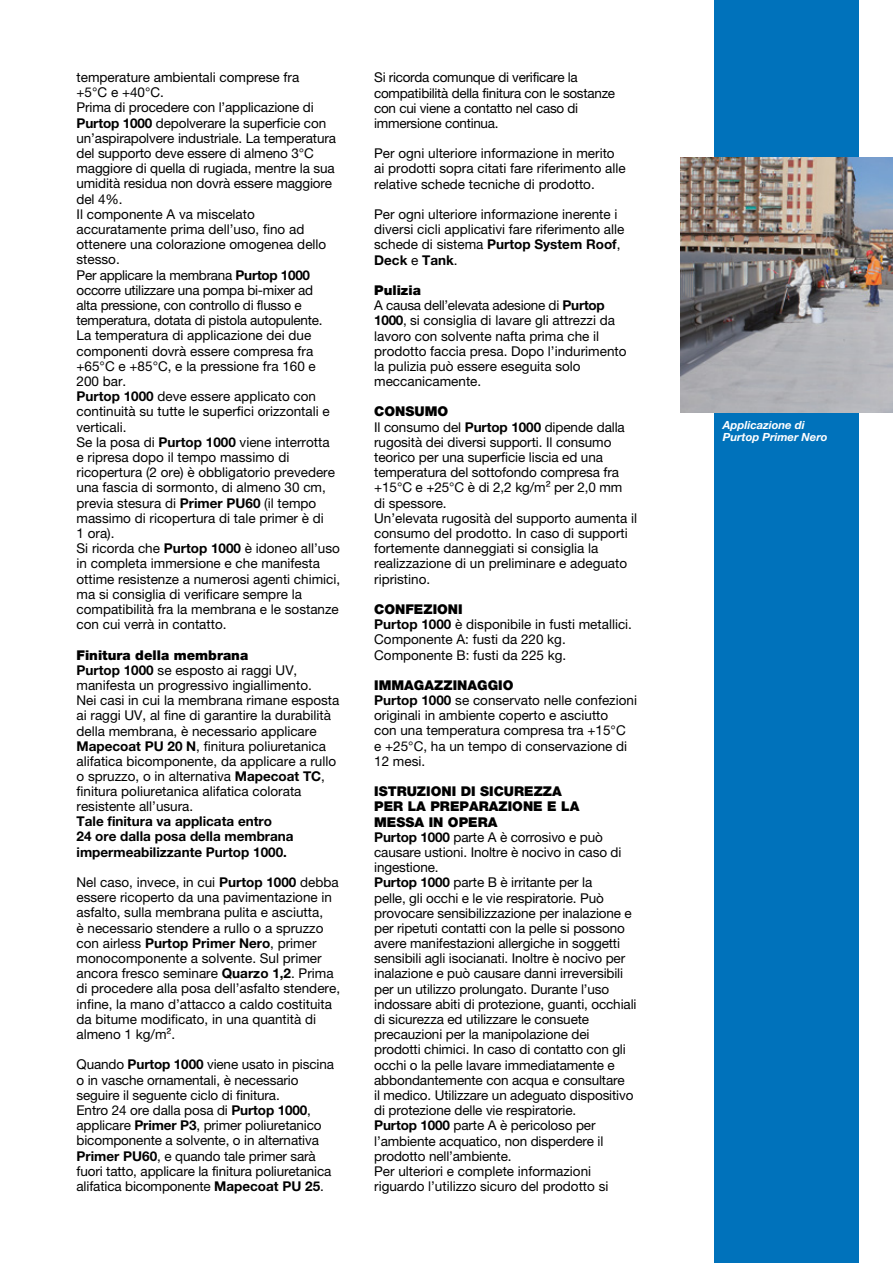
<style>
.page{position:relative;width:893px;height:1263px;background:#fff}
.page>*{position:absolute;margin:0;border:0;box-sizing:border-box;transform-origin:0 0}
.t1{font:13.5px/15.1px "Helvetica Neue LTW1 G";color:#000}
.t2{font:13.5px/15.1px "Helvetica Neue LTW1 G";letter-spacing:-.02em;color:#000}
.t3{font:700 13.5px/15.1px "Helvetica Neue LTW1 G";color:#000}
.t4{font:italic 700 11.25px/12px "Helvetica Neue LTW1 G";color:#fff}
.s1{font-weight:700}
.s2{font-weight:900}
</style>
<div class="page">
<div style="left:714px;top:0;width:145px;height:1263px;background:#0072bb"></div>
<img style="left:680px;top:157px;width:213px;height:255px">
<p class="t1" style="left:77px;top:69px;width:265px">temperature ambientali comprese fra<br>+5°C e +40°C.<br>Prima di procedere con l’applicazione di <span class="s1">Purtop 1000</span> depolverare la superficie con un’aspirapolvere industriale. La temperatura del supporto deve essere di almeno 3°C maggiore di quella di rugiada, mentre la sua umidità residua non dovrà essere maggiore del 4%.<br>Il componente A va miscelato accuratamente prima dell’uso, fino ad ottenere una colorazione omogenea dello stesso.<br>Per applicare la membrana <span class="s1">Purtop 1000 </span>occorre utilizzare una pompa bi-mixer ad<br>alta pressione, con controllo di flusso e temperatura, dotata di pistola autopulente.<br>La temperatura di applicazione dei due componenti dovrà essere compresa fra +65°C e +85°C, e la pressione fra 160 e 200 bar.<br><span class="s1">Purtop 1000</span> deve essere applicato con continuità su tutte le superfici orizzontali e verticali.<br>Se la posa di <span class="s1">Purtop 1000</span> viene interrotta e ripresa dopo il tempo massimo di ricopertura (2 ore) è obbligatorio prevedere una fascia di sormonto, di almeno 30 cm, previa stesura di <span class="s1">Primer PU60</span> (il tempo massimo di ricopertura di tale primer è di<br>1 ora).<br>Si ricorda che <span class="s1">Purtop 1000</span> è idoneo all’uso in completa immersione e che manifesta ottime resistenze a numerosi agenti chimici, ma si consiglia di verificare sempre la compatibilità fra la membrana e le sostanze con cui verrà in contatto.</p>
<p class="t1" style="left:77px;top:647px;width:264px"><span class="s2">Finitura della membrana<br></span><span class="s1">Purtop 1000</span> se esposto ai raggi UV, manifesta un progressivo ingiallimento.<br>Nei casi in cui la membrana rimane esposta ai raggi UV, al fine di garantire la durabilità della membrana, è necessario applicare <span class="s1">Mapecoat PU 20 N</span>, finitura poliuretanica alifatica bicomponente, da applicare a rullo o spruzzo, o in alternativa <span class="s1">Mapecoat TC</span>, finitura poliuretanica alifatica colorata resistente all’usura.</p>
<p class="t3" style="left:77px;top:814px;width:219px">Tale finitura va applicata entro<br>24 ore dalla posa della membrana impermeabilizzante Purtop 1000.</p>
<p class="t1" style="left:77px;top:874px;width:265px">Nel caso, invece, in cui <span class="s1">Purtop 1000</span> debba essere ricoperto da una pavimentazione in asfalto, sulla membrana pulita e asciutta,<br>è necessario stendere a rullo o a spruzzo con airless <span class="s1">Purtop Primer Nero</span>, primer monocomponente a solvente. Sul primer ancora fresco seminare <span class="s1">Quarzo 1,2</span>. Prima di procedere alla posa dell’asfalto stendere, infine, la mano d’attacco a caldo costituita da bitume modificato, in una quantità di almeno 1 kg/m².</p>
<p class="t1" style="left:77px;top:1057px;width:259px">Quando <span class="s1">Purtop 1000</span> viene usato in piscina o in vasche ornamentali, è necessario seguire il seguente ciclo di finitura.<br>Entro 24 ore dalla posa di <span class="s1">Purtop 1000</span>, applicare <span class="s1">Primer P3</span>, primer poliuretanico bicomponente a solvente, o in alternativa <span class="s1">Primer PU60</span>, e quando tale primer sarà fuori tatto, applicare la finitura poliuretanica alifatica bicomponente <span class="s1">Mapecoat PU 25</span>.</p>
<p class="t2" style="left:374px;top:70px;width:242px">Si ricorda comunque di verificare la compatibilità della finitura con le sostanze con cui viene a contatto nel caso di immersione continua.</p>
<p class="t1" style="left:374px;top:146px;width:253px">Per ogni ulteriore informazione in merito ai prodotti sopra citati fare riferimento alle relative schede tecniche di prodotto.</p>
<p class="t1" style="left:374px;top:207px;width:252px">Per ogni ulteriore informazione inerente i diversi cicli applicativi fare riferimento alle schede di sistema <span class="s1">Purtop System Roof</span>, <span class="s1">Deck</span> e <span class="s1">Tank</span>.</p>
<p class="t1" style="left:374px;top:282px;width:254px"><span class="s2">Pulizia<br></span>A causa dell’elevata adesione di <span class="s1">Purtop<br>1000</span>, si consiglia di lavare gli attrezzi da lavoro con solvente nafta prima che il prodotto faccia presa. Dopo l’indurimento la pulizia può essere eseguita solo meccanicamente.</p>
<p class="t1" style="left:374px;top:404px;width:264px"><span class="s2">CONSUMO<br></span>Il consumo del <span class="s1">Purtop 1000</span> dipende dalla rugosità dei diversi supporti. Il consumo teorico per una superficie liscia ed una temperatura del sottofondo compresa fra +15°C e +25°C è di 2,2 kg/m² per 2,0 mm<br>di spessore.<br>Un’elevata rugosità del supporto aumenta il consumo del prodotto. In caso di supporti fortemente danneggiati si consiglia la realizzazione di un preliminare e adeguato ripristino.</p>
<p class="t1" style="left:374px;top:601px;width:259px"><span class="s2">CONFEZIONI<br></span><span class="s1">Purtop 1000</span> è disponibile in fusti metallici.<br>Componente A: fusti da 220 kg.<br>Componente B: fusti da 225 kg.</p>
<p class="t1" style="left:374px;top:677px;width:264px"><span class="s2">IMMAGAZZINAGGIO<br></span><span class="s1">Purtop 1000</span> se conservato nelle confezioni originali in ambiente coperto e asciutto<br>con una temperatura compresa tra +15°C<br>e +25°C, ha un tempo di conservazione di<br>12 mesi.</p>
<p class="t1" style="left:374px;top:784px;width:264px"><span class="s2">ISTRUZIONI DI SICUREZZA<br>PER LA PREPARAZIONE E LA<br>MESSA IN OPERA<br></span><span class="s1">Purtop 1000</span> parte A è corrosivo e può causare ustioni. Inoltre è nocivo in caso di ingestione.<br><span class="s1">Purtop 1000</span> parte B è irritante per la<br>pelle, gli occhi e le vie respiratorie. Può provocare sensibilizzazione per inalazione e per ripetuti contatti con la pelle si possono avere manifestazioni allergiche in soggetti sensibili agli isocianati. Inoltre è nocivo per inalazione e può causare danni irreversibili per un utilizzo prolungato. Durante l’uso indossare abiti di protezione, guanti, occhiali di sicurezza ed utilizzare le consuete precauzioni per la manipolazione dei prodotti chimici. In caso di contatto con gli occhi o la pelle lavare immediatamente e abbondantemente con acqua e consultare<br>il medico. Utilizzare un adeguato dispositivo di protezione delle vie respiratorie.<br><span class="s1">Purtop 1000</span> parte A è pericoloso per l’ambiente acquatico, non disperdere il prodotto nell’ambiente.<br>Per ulteriori e complete informazioni riguardo l’utilizzo sicuro del prodotto si</p>
<p class="t4" style="left:723px;top:419px;width:106px">Applicazione di<br>Purtop Primer Nero</p>
</div>
